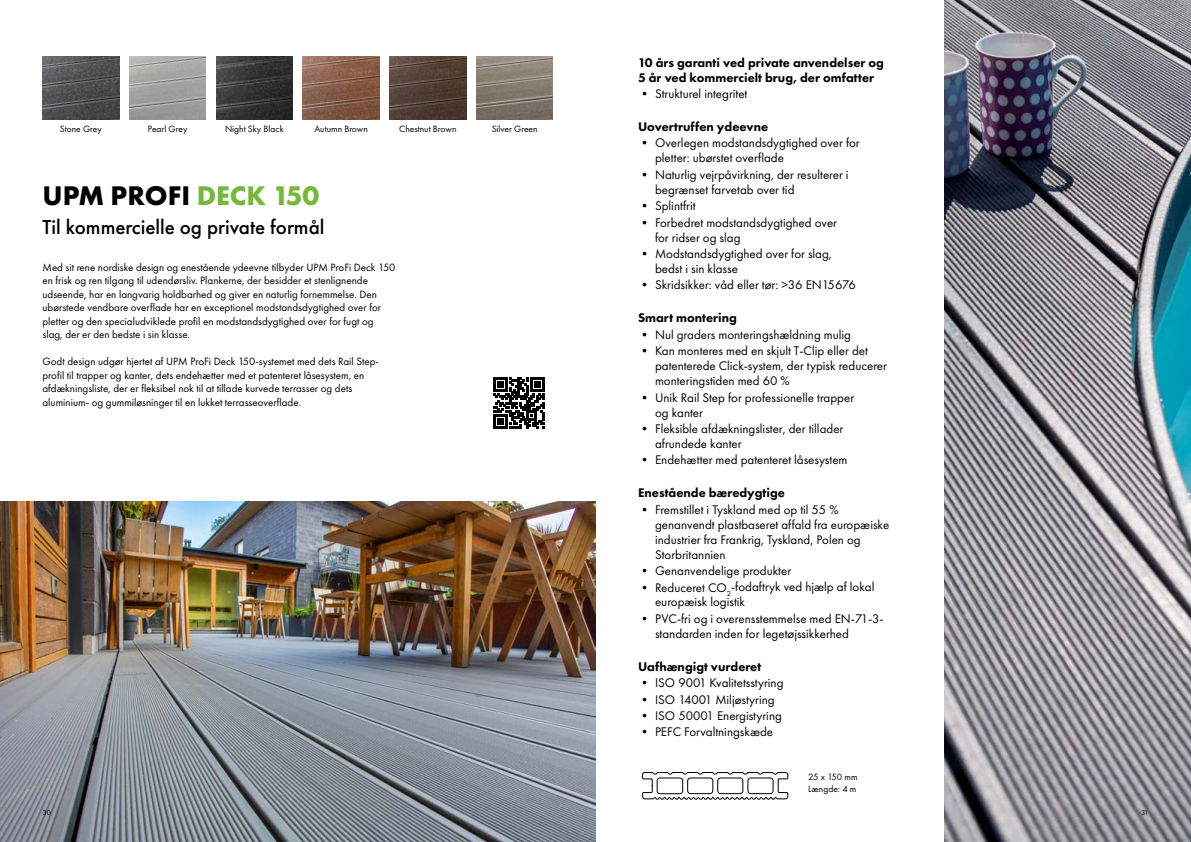
<style>
.page{position:relative;width:1191px;height:842px;background:#fff}
.page>*{position:absolute;margin:0;border:0;box-sizing:border-box;transform-origin:0 0}
.t1{font:700 28px "Futura PT";color:#000}
.t2{font:500 21px "Futura PT";color:#000}
.t3{font:13px/15px "Futura PT";color:#000}
.t4{font:800 13px/15px "Futura PT";color:#000}
.t5{font:11px/13.5px "Futura PT";color:#000}
.t6{font:9.5px/12px "Futura PT";color:#000}
.t7{font:7.5px "Futura PT";color:#000}
.s1{color:#76b837}
</style>
<div class="page">
<img style="left:0;top:502px;width:595px;height:340px">
<img style="left:944px;top:0;width:247px;height:842px">
<img style="left:303px;top:57px;width:76px;height:62px">
<img style="left:389px;top:57px;width:77px;height:62px">
<img style="left:43px;top:57px;width:76px;height:62px">
<img style="left:216px;top:57px;width:77px;height:62px">
<img style="left:476px;top:57px;width:77px;height:62px">
<img style="left:129px;top:57px;width:77px;height:62px">
<svg style="left:642px;top:772px;width:146px;height:27px"></svg>
<svg style="left:493px;top:377px;width:52px;height:52px"></svg>
<p class="t6" style="left:60px;top:123px;width:43px">Stone Grey</p>
<p class="t6" style="left:148px;top:123px;width:41px">Pearl Grey</p>
<p class="t6" style="left:225px;top:123px;width:60px">Night Sky Black</p>
<p class="t6" style="left:314px;top:123px;width:55px">Autumn Brown</p>
<p class="t6" style="left:399px;top:123px;width:59px">Chestnut Brown</p>
<p class="t6" style="left:492px;top:123px;width:47px">Silver Green</p>
<h1 class="t1" style="left:43px;top:177px;width:278px">UPM PROFI <span class="s1">DECK 150</span></h1>
<h2 class="t2" style="left:43px;top:215px;width:283px">Til kommercielle og private formål</h2>
<p class="t5" style="left:43px;top:260px;width:354px">Med sit rene nordiske design og enestående ydeevne tilbyder UPM ProFi Deck 150 en frisk og ren tilgang til udendørsliv. Plankerne, der besidder et stenlignende udseende, har en langvarig holdbarhed og giver en naturlig fornemmelse. Den ubørstede vendbare overflade har en exceptionel modstandsdygtighed over for pletter og den specialudviklede profil en modstandsdygtighed over for fugt og slag, der er den bedste i sin klasse.</p>
<p class="t5" style="left:43px;top:355px;width:338px">Godt design udgør hjertet af UPM ProFi Deck 150-systemet med dets Rail Step&shy;profil til trapper og kanter, dets endehætter med et patenteret låsesystem, en afdækningsliste, der er fleksibel nok til at tillade kurvede terrasser og dets aluminium- og gummiløsninger til en lukket terrasseoverflade.</p>
<p class="t4" style="left:638px;top:55px;width:247px">10 års garanti ved private anvendelser og<br>5 år ved kommercielt brug, der omfatter</p>
<p class="t3" style="left:638px;top:86px;width:111px">• Strukturel integritet</p>
<p class="t4" style="left:638px;top:119px;width:132px">Uovertruffen ydeevne</p>
<p class="t3" style="left:655px;top:135px;width:206px;text-indent:-17px">• Overlegen modstandsdygtighed over for pletter: ubørstet overflade</p>
<p class="t3" style="left:655px;top:167px;width:195px;text-indent:-17px">• Naturlig vejrpåvirkning, der resulterer i begrænset farvetab over tid</p>
<p class="t3" style="left:638px;top:198px;width:59px">• Splintfrit</p>
<p class="t3" style="left:655px;top:215px;width:184px;text-indent:-17px">• Forbedret modstandsdygtighed over for ridser og slag</p>
<p class="t3" style="left:655px;top:246px;width:178px;text-indent:-17px">• Modstandsdygtighed over for slag, bedst i sin klasse</p>
<p class="t3" style="left:638px;top:277px;width:219px">• Skridsikker: våd eller tør: &gt;36 EN15676</p>
<p class="t4" style="left:638px;top:310px;width:100px">Smart montering</p>
<p class="t3" style="left:638px;top:327px;width:215px">• Nul graders monteringshældning mulig</p>
<p class="t3" style="left:655px;top:343px;width:233px;text-indent:-17px">• Kan monteres med en skjult T-Clip eller det patenterede Click-system, der typisk reducerer monteringstiden med 60 %</p>
<p class="t3" style="left:655px;top:390px;width:201px;text-indent:-17px">• Unik Rail Step for professionelle trapper og kanter</p>
<p class="t3" style="left:655px;top:421px;width:190px;text-indent:-17px">• Fleksible afdækningslister, der tillader afrundede kanter</p>
<p class="t3" style="left:638px;top:452px;width:211px">• Endehætter med patenteret låsesystem</p>
<p class="t4" style="left:638px;top:485px;width:148px">Enestående bæredygtige</p>
<p class="t3" style="left:655px;top:502px;width:236px;text-indent:-17px">• Fremstillet i Tyskland med op til 55 % genanvendt plastbaseret affald fra europæiske industrier fra Frankrig, Tyskland, Polen og Storbritannien</p>
<p class="t3" style="left:638px;top:563px;width:155px">• Genanvendelige produkter</p>
<p class="t3" style="left:655px;top:579px;width:221px;text-indent:-17px">• Reduceret CO<sub>2</sub>-fodaftryk ved hjælp af lokal europæisk logistik</p>
<p class="t3" style="left:655px;top:611px;width:230px;text-indent:-17px">• PVC-fri og i overensstemmelse med EN-71-3- standarden inden for legetøjssikkerhed</p>
<p class="t4" style="left:638px;top:659px;width:125px">Uafhængigt vurderet</p>
<p class="t3" style="left:638px;top:675px;width:147px">• ISO 9001 Kvalitetsstyring</p>
<p class="t3" style="left:638px;top:692px;width:138px">• ISO 14001 Miljøstyring</p>
<p class="t3" style="left:638px;top:708px;width:145px">• ISO 50001 Energistyring</p>
<p class="t3" style="left:638px;top:724px;width:137px">• PEFC Forvaltningskæde</p>
<p class="t6" style="left:808px;top:770px;width:51px">25 x 150 mm<br>Længde: 4 m</p>
<p class="t7" style="left:43px;top:808px;width:10px">30</p>
<p class="t7" style="left:1141px;top:808px;width:9px">31</p>
</div>
